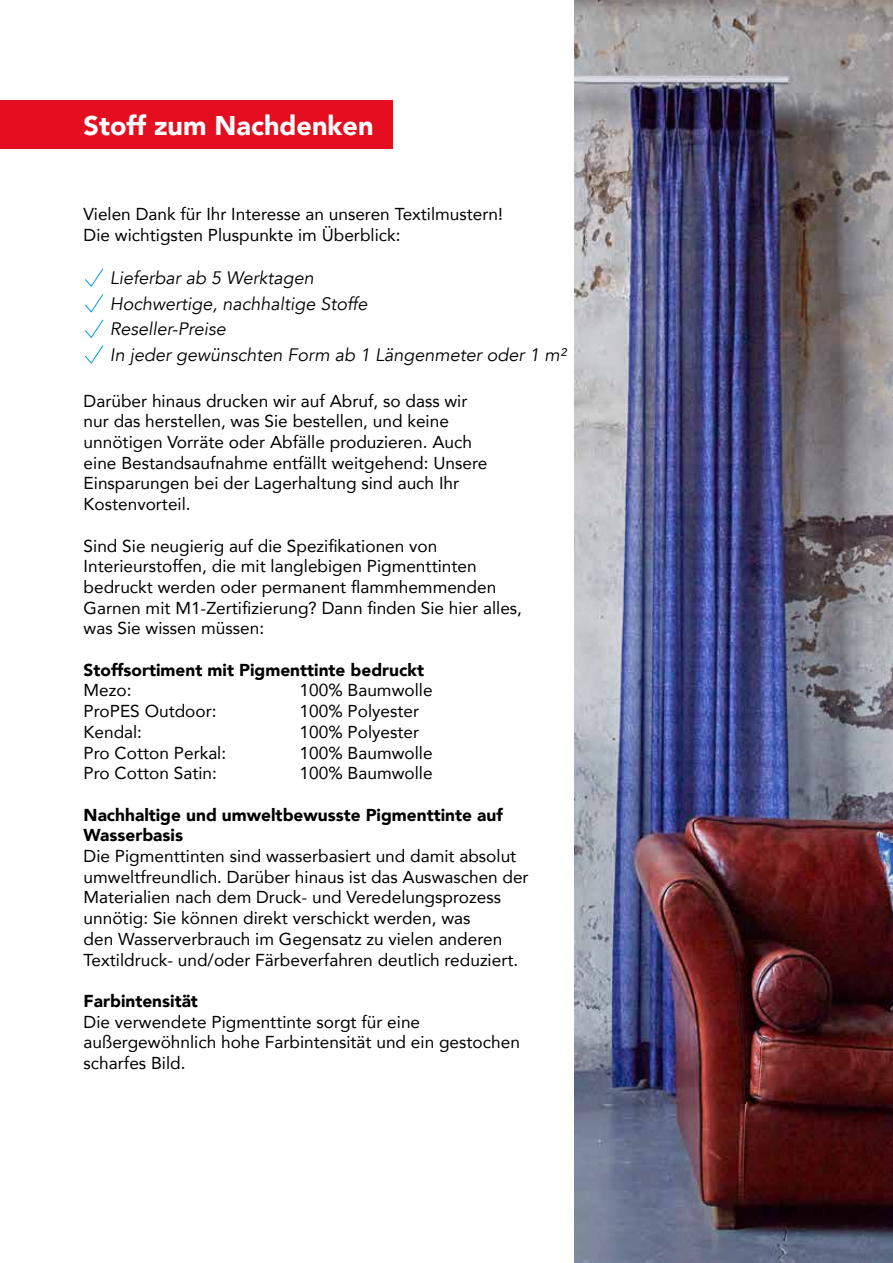
<style>
.page{position:relative;width:893px;height:1263px;background:#fff}
.page>*{position:absolute;margin:0;border:0;box-sizing:border-box;transform-origin:0 0}
.t1{font:900 27px "Avenir";color:#fff}
.t2{font:italic 18px/25.5px "Avenir";color:#000}
.t3{font:17.25px/20.7px "Avenir";color:#000}
.t4{font:900 17.25px/20.7px "Avenir";color:#000}
</style>
<div class="page">
<div style="left:0;top:101px;width:392px;height:48px;background:#e40e20"></div>
<img style="left:574px;top:0;width:319px;height:1263px">
<svg style="left:85px;top:268px;width:19px;height:45px"></svg>
<svg style="left:85px;top:319px;width:19px;height:19px"></svg>
<svg style="left:85px;top:345px;width:19px;height:19px"></svg>
<h1 class="t1" style="left:84px;top:102px;width:291px">Stoff zum Nachdenken</h1>
<p class="t3" style="left:84px;top:203px;width:421px">Vielen Dank für Ihr Interesse an unseren Textilmustern!<br>Die wichtigsten Pluspunkte im Überblick:</p>
<p class="t2" style="left:110px;top:265px;width:458px">Lieferbar ab 5 Werktagen<br>Hochwertige, nachhaltige Stoffe<br>Reseller-Preise<br>In jeder gewünschten Form ab 1 Längenmeter oder 1 m²</p>
<p class="t3" style="left:84px;top:390px;width:405px">Darüber hinaus drucken wir auf Abruf, so dass wir nur das herstellen, was Sie bestellen, und keine unnötigen Vorräte oder Abfälle produzieren. Auch eine Bestandsaufnahme entfällt weitgehend: Unsere Einsparungen bei der Lagerhaltung sind auch Ihr Kostenvorteil.</p>
<p class="t3" style="left:84px;top:535px;width:440px">Sind Sie neugierig auf die Spezifikationen von Interieurstoffen, die mit langlebigen Pigmenttinten bedruckt werden oder permanent flammhemmenden Garnen mit M1-Zertifizierung? Dann finden Sie hier alles, was Sie wissen müssen:</p>
<p class="t4" style="left:84px;top:659px;width:342px">Stoffsortiment mit Pigmenttinte bedruckt</p>
<p class="t3" style="left:84px;top:680px;width:49px">Mezo:</p>
<p class="t3" style="left:300px;top:680px;width:134px">100% Baumwolle</p>
<p class="t3" style="left:84px;top:700px;width:135px">ProPES Outdoor:</p>
<p class="t3" style="left:300px;top:700px;width:121px">100% Polyester</p>
<p class="t3" style="left:84px;top:721px;width:60px">Kendal:</p>
<p class="t3" style="left:300px;top:721px;width:121px">100% Polyester</p>
<p class="t3" style="left:84px;top:742px;width:144px">Pro Cotton Perkal:</p>
<p class="t3" style="left:300px;top:742px;width:134px">100% Baumwolle</p>
<p class="t3" style="left:84px;top:762px;width:135px">Pro Cotton Satin:</p>
<p class="t3" style="left:300px;top:762px;width:134px">100% Baumwolle</p>
<p class="t4" style="left:84px;top:804px;width:421px">Nachhaltige und umweltbewusste Pigmenttinte auf<br>Wasserbasis</p>
<p class="t3" style="left:84px;top:845px;width:447px">Die Pigmenttinten sind wasserbasiert und damit absolut umweltfreundlich. Darüber hinaus ist das Auswaschen der Materialien nach dem Druck- und Veredelungsprozess unnötig: Sie können direkt verschickt werden, was<br>den Wasserverbrauch im Gegensatz zu vielen anderen Textildruck- und/oder Färbeverfahren deutlich reduziert.</p>
<p class="t4" style="left:84px;top:990px;width:116px">Farbintensität</p>
<p class="t3" style="left:84px;top:1011px;width:438px">Die verwendete Pigmenttinte sorgt für eine außergewöhnlich hohe Farbintensität und ein gestochen scharfes Bild.</p>
</div>
